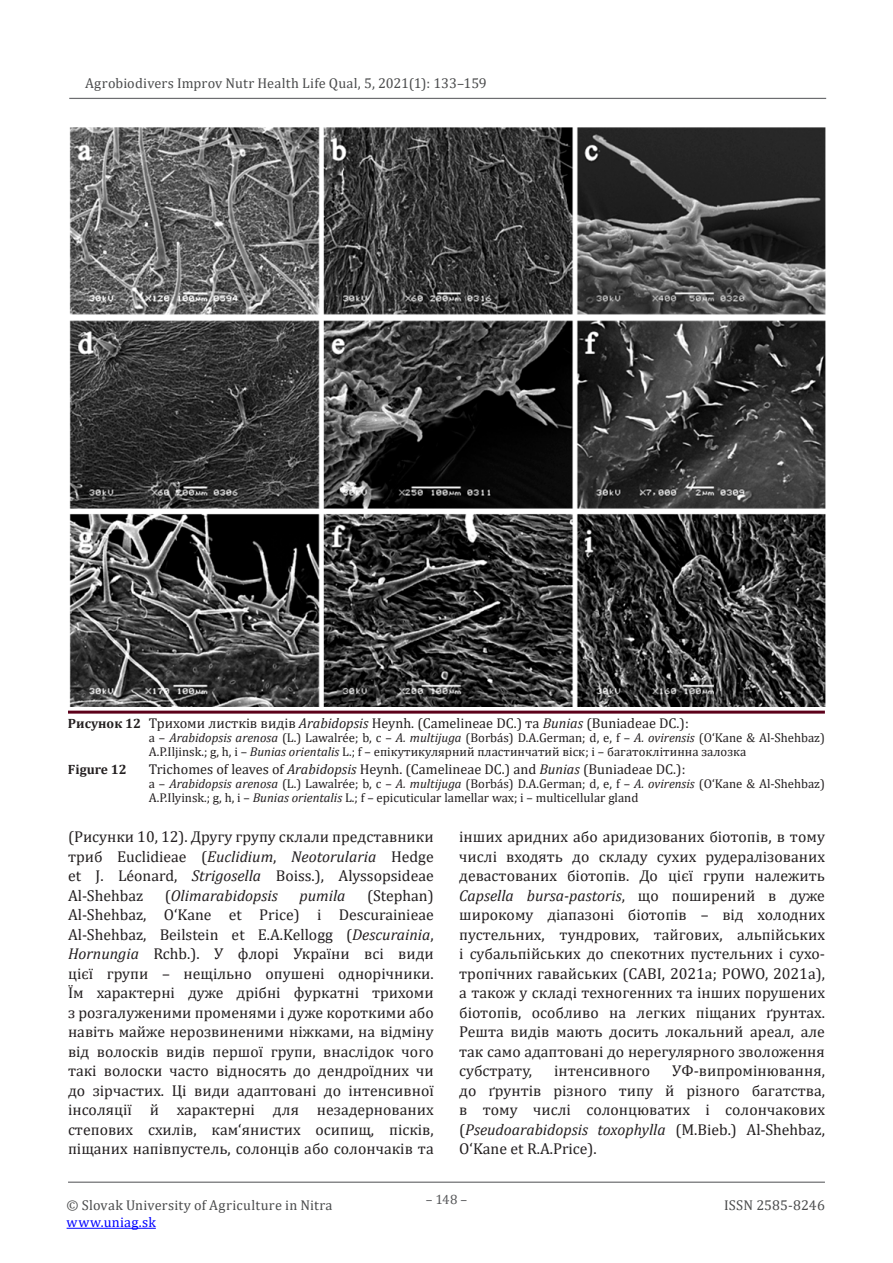
<style>
.page{position:relative;width:893px;height:1263px;background:#fff}
.page>*{position:absolute;margin:0;border:0;box-sizing:border-box;transform-origin:0 0}
.t1{font:15.75px/19.5px "Cambria";color:#231f20;text-align:justify}
.t2{font:italic 15.75px "Cambria";color:#231f20}
.t3{font:14.25px "Cambria";color:#231f20}
.t4{font:14.25px "Cambria";letter-spacing:.01em;color:#4b4c4d}
.t5{font:14.25px "Cambria";letter-spacing:.02em;color:#00f}
.t6{font:700 13.5px "Cambria";color:#231f20}
.t7{font:13.5px "Cambria";color:#57585a}
.t8{font:12.75px/14.2px "Cambria";color:#231f20}
.s1{font-weight:700;font-size:13.5px}
.s2{font-style:italic}
.s3{font-style:normal}
</style>
<div class="page">
<hr style="left:67px;top:1228px;width:89px;height:1px;background:#00f">
<hr style="left:69px;top:98px;width:757px;height:1px;background:#6c6d70">
<hr style="left:68px;top:1181px;width:757px;height:2px;background:#6c6d70">
<img style="left:69px;top:128px;width:756px;height:578px">
<hr style="left:68px;top:711px;width:757px;height:3px;background:#5c001a">
<p class="t4" style="left:85px;top:74px;width:403px">Agrobiodivers Improv Nutr Health Life Qual, 5, 2021(1): 133–159</p>
<p class="t3" style="left:68px;top:715px;width:622px"><span class="s1">Рисунок 12</span> Трихоми листків видів <span class="s2">Arabidopsis</span> Heynh. (Camelineae DC.) та <span class="s2">Bunias</span> (Buniadeae DC.):</p>
<p class="t8" style="left:149px;top:731px;width:678px">a – <span class="s2">Arabidopsis arenosa</span> (L.) Lawalrée; b, c – <span class="s2">A. multijuga</span> (Borbás) D.A.German; d, e, f – <span class="s2">A. ovirensis</span> (O‘Kane &amp; Al-Shehbaz)<br>A.P.Iljinsk.; g, h, i – <span class="s2">Bunias orientalis</span> L.; f – епікутикулярний пластинчатий віск; i – багатоклітинна залозка</p>
<p class="t6" style="left:68px;top:759px;width:60px">Figure 12</p>
<p class="t3" style="left:149px;top:760px;width:538px">Trichomes of leaves of <span class="s2">Arabidopsis</span> Heynh. (Camelineae DC.) and <span class="s2">Bunias</span> (Buniadeae DC.):</p>
<p class="t8" style="left:149px;top:776px;width:678px">a – <span class="s2">Arabidopsis arenosa</span> (L.) Lawalrée; b, c – <span class="s2">A. multijuga</span> (Borbás) D.A.German; d, e, f – <span class="s2">A. ovirensis</span> (O‘Kane &amp; Al-Shehbaz)<br>A.P.Ilyinsk.; g, h, i – <span class="s2">Bunias orientalis</span> L.; f – epicuticular lamellar wax; i – multicellular gland</p>
<p class="t1" style="left:68px;top:827px;width:367px">(Рисунки 10, 12). Другу групу склали представники триб Euclidieae (<span class="s2">Euclidium</span>, <span class="s2">Neotorularia</span> Hedge et J. Léonard, <span class="s2">Strigosella</span> Boiss.), Alyssopsideae Al-Shehbaz</p>
<p class="t1" style="left:68px;top:885px;width:367px;text-indent:299px">(Stephan)<br>Al-Shehbaz, O‘Kane et Price) і Descurainieae Al-Shehbaz, Beilstein et E.A.Kellogg (<span class="s2">Descurainia</span>, <span class="s2">Hornungia</span> Rchb.). У флорі України всі види цієї групи – нещільно опушені однорічники.<br>Їм характерні дуже дрібні фуркатні трихоми з розгалуженими променями і дуже короткими або навіть майже нерозвиненими ніжками, на відміну від волосків видів першої групи, внаслідок чого такі волоски часто відносять до дендроїдних чи до зірчастих. Ці види адаптовані до інтенсивної інсоляції й характерні для незадернованих степових схилів, кам‘янистих осипищ, пісків, піщаних напівпустель, солонців або солончаків та</p>
<p class="t2" style="left:165px;top:884px;width:114px"><span class="s3">(</span>Olimarabidopsis</p>
<p class="t2" style="left:299px;top:884px;width:48px">pumila</p>
<p class="t1" style="left:459px;top:827px;width:367px">інших аридних або аридизованих біотопів, в тому числі входять до складу сухих рудералізованих девастованих біотопів. До цієї групи належить <span class="s2">Capsella bursa-pastoris</span>, що поширений в дуже широкому діапазоні біотопів – від холодних пустельних, тундрових, тайгових, альпійських і субальпійських до спекотних пустельних і сухо&shy;тропічних гавайських (CABI, 2021a; POWO, 2021a), а також у складі техногенних та інших порушених біотопів, особливо на легких піщаних ґрунтах.<br>Решта видів мають досить локальний ареал, але так само адаптовані до нерегулярного зволоження субстрату,</p>
<p class="t1" style="left:459px;top:1061px;width:367px;text-indent:213px">УФ-випромінювання, до ґрунтів різного типу й різного багатства, в тому числі солонцюватих і солончакових (<span class="s2">Pseudoarabidopsis toxophylla</span> (M.Bieb.) Al-Shehbaz, O‘Kane et R.A.Price).</p>
<p class="t1" style="left:554px;top:1061px;width:98px">інтенсивного</p>
<p class="t4" style="left:67px;top:1197px;width:267px">© Slovak University of Agriculture in Nitra</p>
<p class="t5" style="left:67px;top:1214px;width:91px">www.uniag.sk</p>
<p class="t7" style="left:426px;top:1192px;width:43px">– 148 –</p>
<p class="t4" style="left:724px;top:1197px;width:102px">ISSN 2585-8246</p>
</div>
